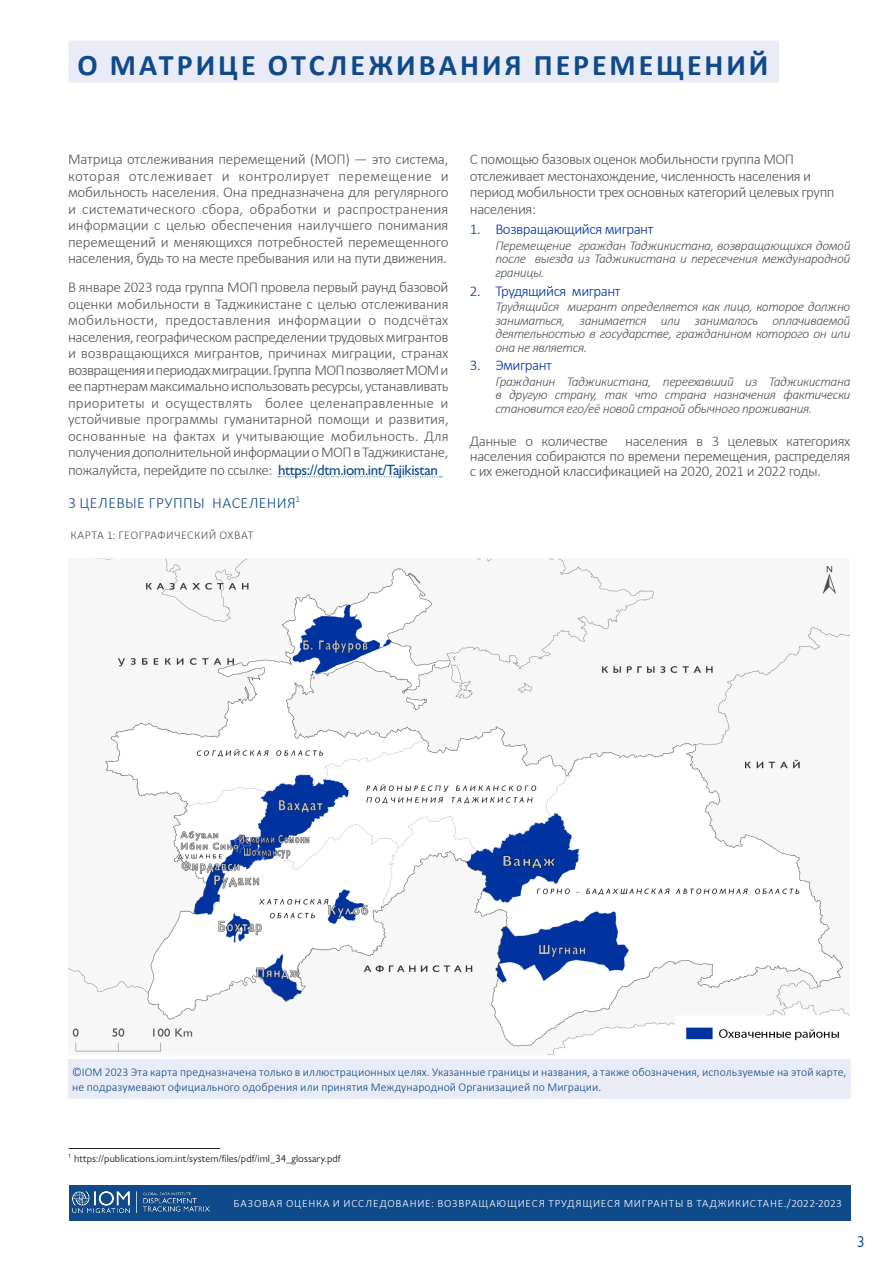
<style>
.page{position:relative;width:893px;height:1263px;background:#fff}
.page>*{position:absolute;margin:0;border:0;box-sizing:border-box;transform-origin:0 0}
.t1{font:700 30px "Calibri";letter-spacing:.1em;color:#0f4b8b}
.texte{font:300 15.75px "Calibri";letter-spacing:.02em;color:#0f4b8b}
.t2{font:15.75px "Gill Sans Nova";color:#0f4b8b}
.Heading_Article_L1{font:300 15px/16.5px "Calibri";letter-spacing:-.03em;color:#52555b;text-align:justify}
.Body_Text{font:300 15px/15px "Calibri";letter-spacing:-.03em;color:#52555b;text-align:justify}
.t3{font:500 15px "Gill Sans MT Pro";letter-spacing:-.03em;color:#0f4b8b}
.t4{font:300 15px "Calibri";letter-spacing:-.03em;color:#00329f}
.Numbered_List_L1{font:italic 300 13.5px/13.5px "Calibri";letter-spacing:-.03em;color:#52555b;text-align:justify}
.note{font:300 12px/15px "Calibri";letter-spacing:.005em;color:#0f4b8b}
.texte-2{font:300 12px "Calibri";letter-spacing:.03em;color:#4d5256}
.t5{font:300 11.25px "Calibri";letter-spacing:.07em;color:#fff}
.Footnote{font:10.5px "Gill Sans Nova";letter-spacing:.01em;color:#231f20}
.s1{font-family:"Calibri";font-weight:300;color:#52555b}
</style>
<div class="page">
<div style="left:69px;top:1185px;width:781px;height:35px;background:#0f4b8b"></div>
<img style="left:72px;top:1191px;width:137px;height:22px">
<svg style="left:278px;top:476px;width:164px;height:1px"></svg>
<div style="left:68px;top:41px;width:711px;height:42px;background:#e9ebf6"></div>
<div style="left:68px;top:1059px;width:782px;height:40px;background:#e9ebf6"></div>
<img style="left:68px;top:559px;width:782px;height:496px">
<hr style="left:69px;top:1148px;width:151px;height:1px;background:#231f20">
<p class="t1" style="left:77px;top:43px;width:693px">О МАТРИЦЕ ОТСЛЕЖИВАНИЯ ПЕРЕМЕЩЕНИЙ</p>
<p class="Heading_Article_L1" style="left:68px;top:151px;width:382px">Матрица отслеживания перемещений (MОП) — это система, которая отслеживает и контролирует перемещение и мобильность населения. Она предназначена для регулярного и систематического сбора, обработки и распространения информации с целью обеспечения наилучшего понимания перемещений и меняющихся потребностей перемещенного населения, будь то на месте пребывания или на пути движения.</p>
<p class="Heading_Article_L1" style="left:68px;top:279px;width:382px">В январе 2023 года группа МОП провела первый раунд базовой оценки мобильности в Таджикистане с целью отслеживания мобильности, предоставления информации о подсчётах населения, географическом распределении трудовых мигрантов и возвращающихся мигрантов, причинах миграции, странах возвращения и периодах миграции. Группа МОП позволяет МОМ и ее партнерам максимально использовать ресурсы, устанавливать приоритеты и осуществлять более целенаправленные и устойчивые программы гуманитарной помощи и развития, основанные на фактах и учитывающие мобильность. Для получения дополнительной информации о МОП в Таджикистане,</p>
<p class="t3" style="left:68px;top:461px;width:371px"><span class="s1">пожалуйста, перейдите по ссылке:</span> https://dtm.iom.int/Tajikistan</p>
<p class="texte" style="left:68px;top:493px;width:234px">3 ЦЕЛЕВЫЕ ГРУППЫ НАСЕЛЕНИЯ<sup>1</sup></p>
<p class="texte-2" style="left:70px;top:527px;width:185px">КАРТА 1: ГЕОГРАФИЧЕСКИЙ ОХВАТ</p>
<p class="Heading_Article_L1" style="left:470px;top:151px;width:366px;text-align:left">С помощью базовых оценок мобильности группа MОП отслеживает местонахождение, численность населения и период мобильности трех основных категорий целевых групп населения:</p>
<p class="t4" style="left:470px;top:220px;width:185px">1. Возвращающийся мигрант</p>
<p class="Numbered_List_L1" style="left:495px;top:239px;width:357px">Перемещение граждан Таджикистана, возвращающихся домой после выезда из Таджикистана и пересечения международной границы.</p>
<p class="t4" style="left:470px;top:281px;width:152px">2. Трудящийся мигрант</p>
<p class="Numbered_List_L1" style="left:495px;top:300px;width:357px">Трудящийся мигрант определяется как лицо, которое должно заниматься, занимается или занималось оплачиваемой деятельностью в государстве, гражданином которого он или она не является.</p>
<p class="t4" style="left:470px;top:356px;width:84px">3. Эмигрант</p>
<p class="Numbered_List_L1" style="left:495px;top:375px;width:357px">Гражданин Таджикистана, переехавший из Таджикистана в другую страну, так что страна назначения фактически становится его/её новой страной обычного проживания.</p>
<p class="Body_Text" style="left:470px;top:433px;width:382px">Данные о количестве населения в 3 целевых категориях населения собираются по времени перемещения, распределяя с их ежегодной классификацией на 2020, 2021 и 2022 годы.</p>
<p class="note" style="left:72px;top:1064px;width:775px">©IOM 2023 Эта карта предназначена только в иллюстрационных целях. Указанные границы и названия, а также обозначения, используемые на этой карте, не подразумевают официального одобрения или принятия Международной Организацией по Миграции.</p>
<p class="Footnote" style="left:68px;top:1151px;width:274px"><sup>1</sup> https://publications.iom.int/system/files/pdf/iml_34_glossary.pdf</p>
<p class="t5" style="left:234px;top:1196px;width:610px">БАЗОВАЯ ОЦЕНКА И ИССЛЕДОВАНИЕ: ВОЗВРАЩАЮЩИЕСЯ ТРУДЯЩИЕСЯ МИГРАНТЫ В ТАДЖИКИСТАНЕ./2022-2023</p>
<p class="t2" style="left:857px;top:1232px;width:9px">3</p>
</div>
